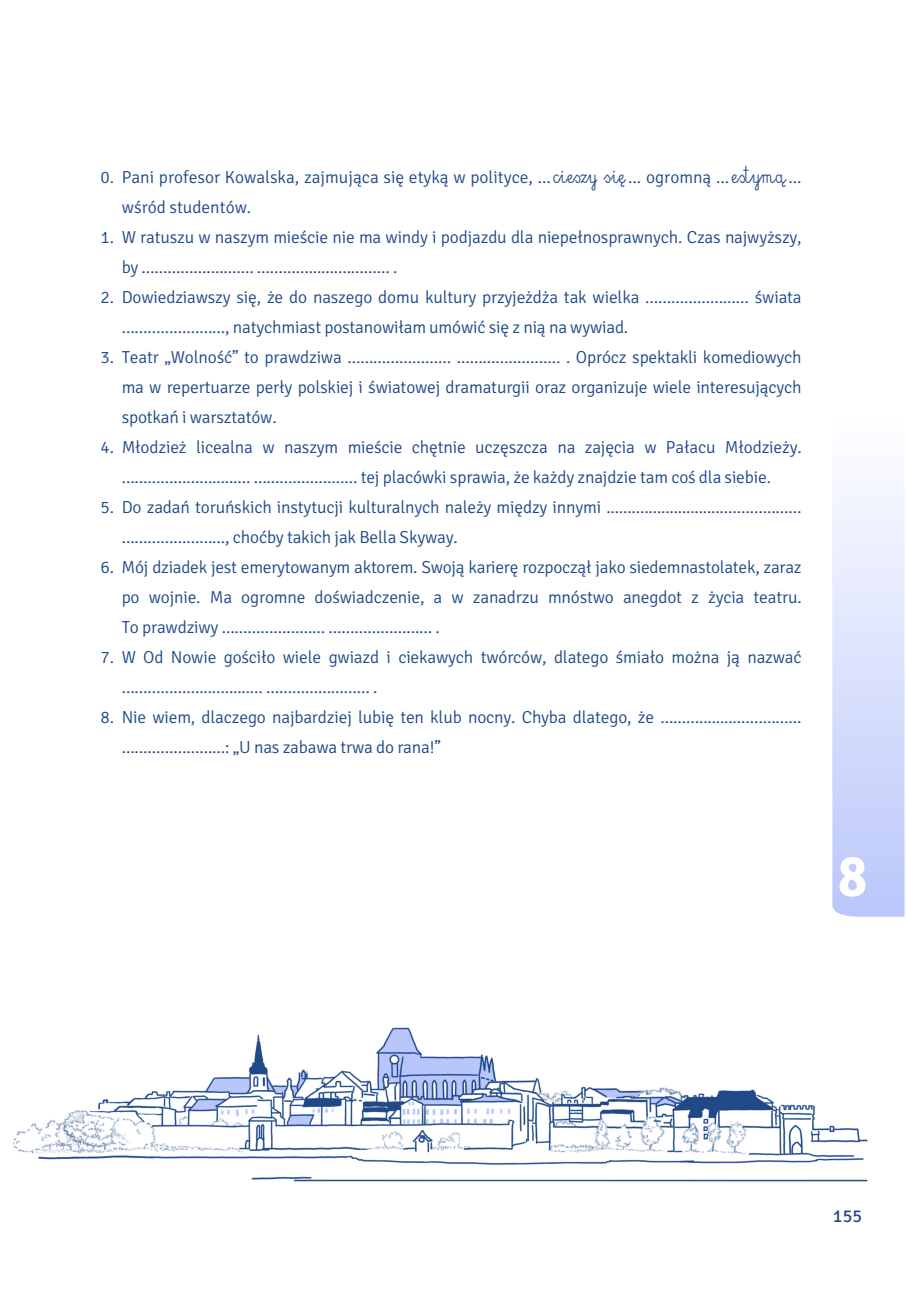
<style>
.page{position:relative;width:906px;height:1289px;background:#fff}
.page>*{position:absolute;margin:0;border:0;box-sizing:border-box;transform-origin:0 0}
.t1{font:700 60px "Signika";color:#fff;scale:.9 1}
.t2{font:18px "Signika";color:#1f4988}
.t3{font:300 17.4px/30px "Signika";letter-spacing:-.01em;color:#1f4988}
.s1{font-family:"Elementarz Dwa";font-weight:400;font-size:21.9px}
</style>
<div class="page">
<img style="left:13px;top:1027px;width:855px;height:155px">
<svg style="left:832px;top:488px;width:72px;height:428px"></svg>
<p class="t3" style="left:122px;top:162px;width:681px;text-indent:-21px">0. Pani profesor Kowalska, zajmująca się etyką w polityce, …<span class="s1">cieszy się</span> … ogromną …<span class="s1">estymą</span>… wśród studentów.</p>
<p class="t3" style="left:122px;top:222px;width:681px;text-indent:-21px">1. W ratuszu w naszym mieście nie ma windy i podjazdu dla niepełnosprawnych. Czas najwyższy, by ………………..…… ………….......………… .</p>
<p class="t3" style="left:122px;top:282px;width:681px;text-indent:-21px">2. Dowiedziawszy się, że do naszego domu kultury przyjeżdża tak wielka …………………… świata ……………………, natychmiast postanowiłam umówić się z nią na wywiad.</p>
<p class="t3" style="left:122px;top:342px;width:681px;text-align:justify;text-indent:-21px">3. Teatr „Wolność” to prawdziwa …………………… …………………… . Oprócz spektakli komediowych ma w repertuarze perły polskiej i światowej dramaturgii oraz organizuje wiele interesujących spotkań i warsztatów.</p>
<p class="t3" style="left:101px;top:432px;width:702px;text-align:center">4. Młodzież licealna w naszym mieście chętnie uczęszcza na zajęcia w Pałacu Młodzieży. …………………......… …………………… tej placówki sprawia, że każdy znajdzie tam coś dla siebie.</p>
<p class="t3" style="left:122px;top:492px;width:681px;text-indent:-21px">5. Do zadań toruńskich instytucji kulturalnych należy między innymi .......…..................……………… ……………………, choćby takich jak Bella Skyway.</p>
<p class="t3" style="left:122px;top:552px;width:681px;text-align:justify;text-indent:-21px">6. Mój dziadek jest emerytowanym aktorem. Swoją karierę rozpoczął jako siedemnastolatek, zaraz po wojnie. Ma ogromne doświadczenie, a w zanadrzu mnóstwo anegdot z życia teatru.<br>To prawdziwy …………………… …………………… .</p>
<p class="t3" style="left:122px;top:642px;width:681px;text-indent:-21px">7. W Od Nowie gościło wiele gwiazd i ciekawych twórców, dlatego śmiało można ją nazwać ………………...…......… …………………… .</p>
<p class="t3" style="left:122px;top:702px;width:681px;text-indent:-21px">8. Nie wiem, dlaczego najbardziej lubię ten klub nocny. Chyba dlatego, że ……….........…………… ……………………: „U nas zabawa trwa do rana!”</p>
<h1 class="t1" style="left:838px;top:839px;width:34px">8</h1>
<p class="t2" style="left:833px;top:1204px;width:31px">155</p>
</div>
